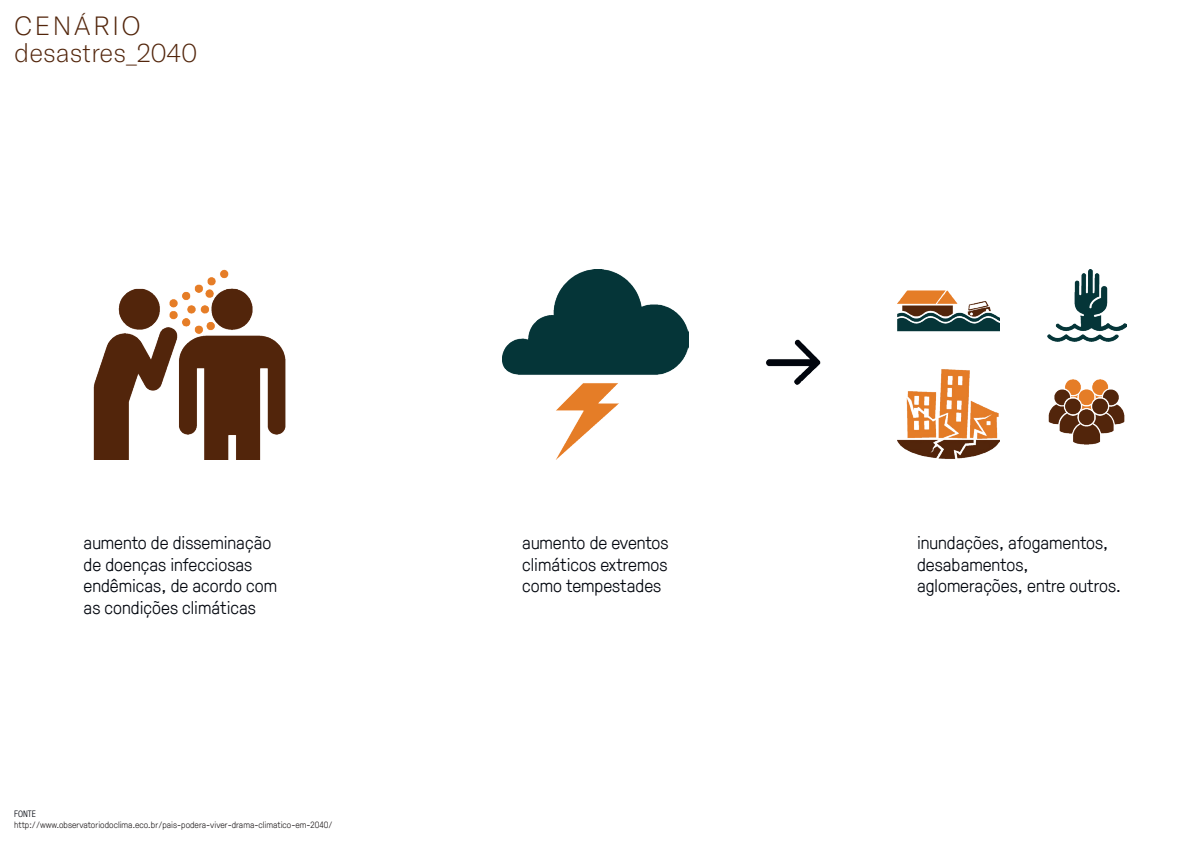
<style>
.page{position:relative;width:1191px;height:842px;background:#fff}
.page>*{position:absolute;margin:0;border:0;box-sizing:border-box;transform-origin:0 0}
.t1{font:100 26px/27.4px "GT America";letter-spacing:-.005em;color:#52250b}
.t2{font:300 18px/21.6px "GT Pressura";color:#01050d}
.t3{font:300 9px "GT Pressura";color:#231f20}
.t4{font:300 9px "GT Pressura";color:#01050d}
</style>
<div class="page">
<img style="left:93px;top:270px;width:193px;height:189px">
<img style="left:502px;top:270px;width:187px;height:189px">
<img style="left:897px;top:290px;width:102px;height:41px">
<img style="left:1047px;top:270px;width:79px;height:72px">
<img style="left:897px;top:369px;width:102px;height:90px">
<img style="left:1048px;top:379px;width:77px;height:66px">
<img style="left:766px;top:339px;width:54px;height:46px">
<h1 class="t1" style="left:14px;top:12px;width:185px">CENÁRIO desastres_2040</h1>
<p class="t2" style="left:84px;top:531px;width:195px">aumento de disseminação de doenças infecciosas endêmicas, de acordo com as condições climáticas</p>
<p class="t2" style="left:522px;top:531px;width:148px;text-align:justify">aumento de eventos climáticos extremos como tempestades</p>
<p class="t2" style="left:917px;top:531px;width:206px">inundações, afogamentos, desabamentos, aglomerações, entre outros.</p>
<p class="t4" style="left:14px;top:807px;width:23px">FONTE</p>
<p class="t3" style="left:14px;top:818px;width:320px">http://www.observatoriodoclima.eco.br/pais-podera-viver-drama-climatico-em-2040/</p>
</div>
